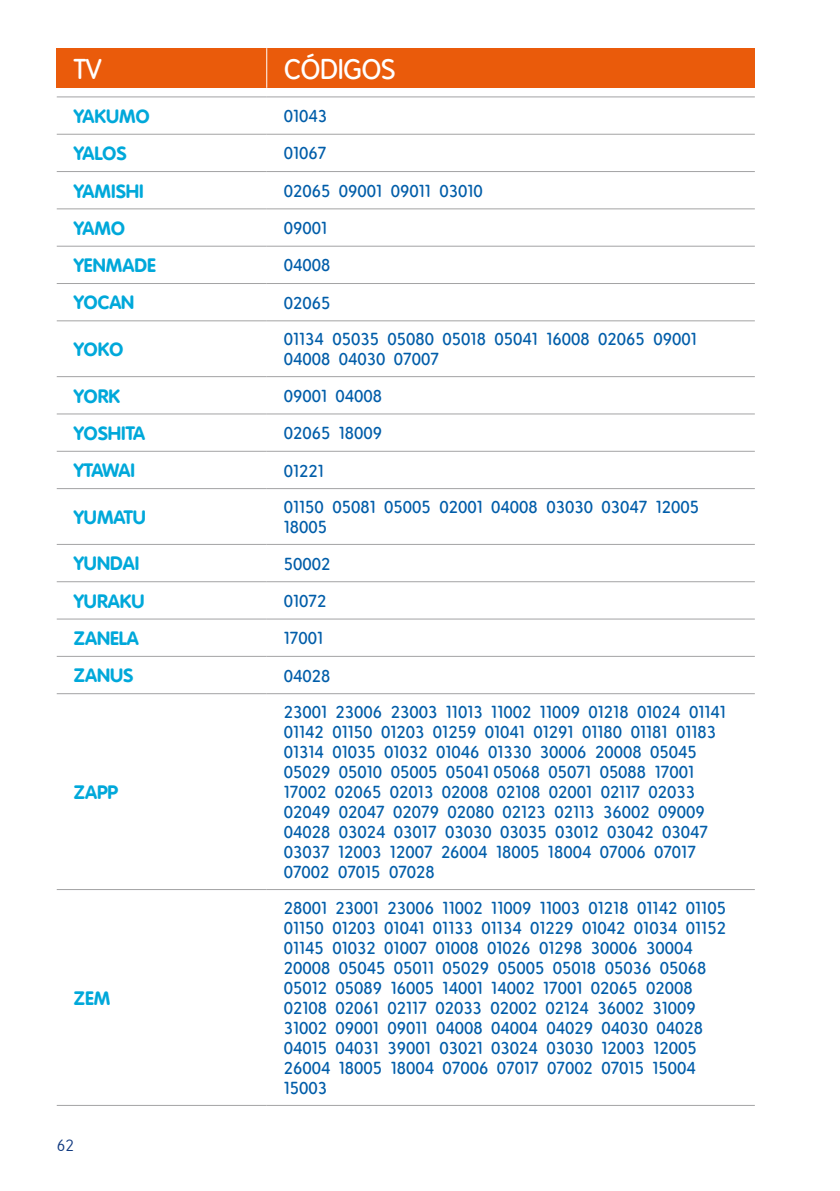
<style>
.page{position:relative;width:840px;height:1191px;background:#fff}
.page>*{position:absolute;margin:0;border:0;box-sizing:border-box;transform-origin:0 0}
.t1{font:28px "Telecable";letter-spacing:-.01em;color:#fff}
.t2{font:700 19px "Telecable";color:#00a8da}
.t3{font:17px/20px "Telecable";color:#005da9}
.t4{font:100 16px "Telecable";color:#123b81}
</style>
<div class="page">
<div style="left:57px;top:48px;width:697px;height:40px;background:#ea5b0b"></div>
<hr style="left:266px;top:48px;width:1px;height:40px;background:#fff">
<hr style="left:57px;top:96px;width:209px;height:1px;background:#a3a3a4">
<hr style="left:266px;top:96px;width:488px;height:1px;background:#a3a3a4">
<hr style="left:57px;top:134px;width:209px;height:1px;background:#a3a3a4">
<hr style="left:266px;top:134px;width:488px;height:1px;background:#a3a3a4">
<hr style="left:57px;top:171px;width:209px;height:1px;background:#a3a3a4">
<hr style="left:266px;top:171px;width:488px;height:1px;background:#a3a3a4">
<hr style="left:57px;top:208px;width:209px;height:1px;background:#a3a3a4">
<hr style="left:266px;top:208px;width:488px;height:1px;background:#a3a3a4">
<hr style="left:57px;top:246px;width:209px;height:1px;background:#a3a3a4">
<hr style="left:266px;top:246px;width:488px;height:1px;background:#a3a3a4">
<hr style="left:57px;top:283px;width:209px;height:1px;background:#a3a3a4">
<hr style="left:266px;top:283px;width:488px;height:1px;background:#a3a3a4">
<hr style="left:57px;top:320px;width:209px;height:1px;background:#a3a3a4">
<hr style="left:266px;top:320px;width:488px;height:1px;background:#a3a3a4">
<hr style="left:57px;top:376px;width:209px;height:1px;background:#a3a3a4">
<hr style="left:266px;top:376px;width:488px;height:1px;background:#a3a3a4">
<hr style="left:57px;top:413px;width:209px;height:1px;background:#a3a3a4">
<hr style="left:266px;top:413px;width:488px;height:1px;background:#a3a3a4">
<hr style="left:57px;top:451px;width:209px;height:1px;background:#a3a3a4">
<hr style="left:266px;top:451px;width:488px;height:1px;background:#a3a3a4">
<hr style="left:57px;top:488px;width:209px;height:1px;background:#a3a3a4">
<hr style="left:266px;top:488px;width:488px;height:1px;background:#a3a3a4">
<hr style="left:57px;top:544px;width:209px;height:1px;background:#a3a3a4">
<hr style="left:266px;top:544px;width:488px;height:1px;background:#a3a3a4">
<hr style="left:57px;top:581px;width:209px;height:1px;background:#a3a3a4">
<hr style="left:266px;top:581px;width:488px;height:1px;background:#a3a3a4">
<hr style="left:57px;top:618px;width:209px;height:1px;background:#a3a3a4">
<hr style="left:266px;top:618px;width:488px;height:1px;background:#a3a3a4">
<hr style="left:57px;top:656px;width:209px;height:1px;background:#a3a3a4">
<hr style="left:266px;top:656px;width:488px;height:1px;background:#a3a3a4">
<hr style="left:57px;top:693px;width:209px;height:1px;background:#a3a3a4">
<hr style="left:266px;top:693px;width:488px;height:1px;background:#a3a3a4">
<hr style="left:57px;top:889px;width:209px;height:1px;background:#a3a3a4">
<hr style="left:266px;top:889px;width:488px;height:1px;background:#a3a3a4">
<hr style="left:57px;top:1105px;width:209px;height:1px;background:#a3a3a4">
<hr style="left:266px;top:1105px;width:488px;height:1px;background:#a3a3a4">
<h1 class="t1" style="left:74px;top:53px;width:30px">TV</h1>
<h1 class="t1" style="left:284px;top:53px;width:113px">CÓDIGOS</h1>
<p class="t2" style="left:74px;top:105px;width:77px">YAKUMO</p>
<p class="t3" style="left:283px;top:106px;width:45px">01043</p>
<p class="t2" style="left:74px;top:142px;width:54px">YALOS</p>
<p class="t3" style="left:283px;top:143px;width:44px">01067</p>
<p class="t2" style="left:74px;top:180px;width:71px">YAMISHI</p>
<p class="t3" style="left:283px;top:181px;width:200px">02065 09001 09011 03010</p>
<p class="t2" style="left:74px;top:217px;width:52px">YAMO</p>
<p class="t3" style="left:283px;top:218px;width:45px">09001</p>
<p class="t2" style="left:74px;top:254px;width:83px">YENMADE</p>
<p class="t3" style="left:283px;top:255px;width:48px">04008</p>
<p class="t2" style="left:74px;top:292px;width:62px">YOCAN</p>
<p class="t3" style="left:283px;top:293px;width:48px">02065</p>
<p class="t2" style="left:74px;top:338px;width:51px">YOKO</p>
<p class="t3" style="left:283px;top:329px;width:414px">01134 05035 05080 05018 05041 16008 02065 09001<br>04008 04030 07007</p>
<p class="t2" style="left:74px;top:385px;width:48px">YORK</p>
<p class="t3" style="left:283px;top:386px;width:100px">09001 04008</p>
<p class="t2" style="left:74px;top:422px;width:73px">YOSHITA</p>
<p class="t3" style="left:283px;top:423px;width:100px">02065 18009</p>
<p class="t2" style="left:74px;top:459px;width:63px">YTAWAI</p>
<p class="t3" style="left:283px;top:460px;width:42px">01221</p>
<p class="t2" style="left:74px;top:506px;width:74px">YUMATU</p>
<p class="t3" style="left:283px;top:497px;width:416px">01150 05081 05005 02001 04008 03030 03047 12005<br>18005</p>
<p class="t2" style="left:74px;top:552px;width:67px">YUNDAI</p>
<p class="t3" style="left:283px;top:553px;width:48px">50002</p>
<p class="t2" style="left:74px;top:590px;width:72px">YURAKU</p>
<p class="t3" style="left:283px;top:591px;width:44px">01072</p>
<p class="t2" style="left:74px;top:627px;width:67px">ZANELA</p>
<p class="t3" style="left:283px;top:628px;width:41px">17001</p>
<p class="t2" style="left:74px;top:664px;width:61px">ZANUS</p>
<p class="t3" style="left:283px;top:665px;width:48px">04028</p>
<p class="t2" style="left:74px;top:781px;width:46px">ZAPP</p>
<p class="t2" style="left:74px;top:987px;width:38px">ZEM</p>
<p class="t4" style="left:57px;top:1136px;width:19px">62</p>
<p class="t3" style="left:283px;top:702px;width:443px">23001 23006 23003 11013 11002 11009 01218 01024 01141<br>01142 01150 01203 01259 01041 01291 01180 01181 01183<br>01314 01035 01032 01046 01330 30006 20008 05045<br>05029 05010 05005 05041 05068 05071 05088 17001<br>17002 02065 02013 02008 02108 02001 02117 02033<br>02049 02047 02079 02080 02123 02113 36002 09009<br>04028 03024 03017 03030 03035 03012 03042 03047<br>03037 12003 12007 26004 18005 18004 07006 07017<br>07002 07015 07028</p>
<p class="t3" style="left:283px;top:898px;width:443px">28001 23001 23006 11002 11009 11003 01218 01142 01105<br>01150 01203 01041 01133 01134 01229 01042 01034 01152<br>01145 01032 01007 01008 01026 01298 30006 30004<br>20008 05045 05011 05029 05005 05018 05036 05068<br>05012 05089 16005 14001 14002 17001 02065 02008<br>02108 02061 02117 02033 02002 02124 36002 31009<br>31002 09001 09011 04008 04004 04029 04030 04028<br>04015 04031 39001 03021 03024 03030 12003 12005<br>26004 18005 18004 07006 07017 07002 07015 15004<br>15003</p>
</div>
